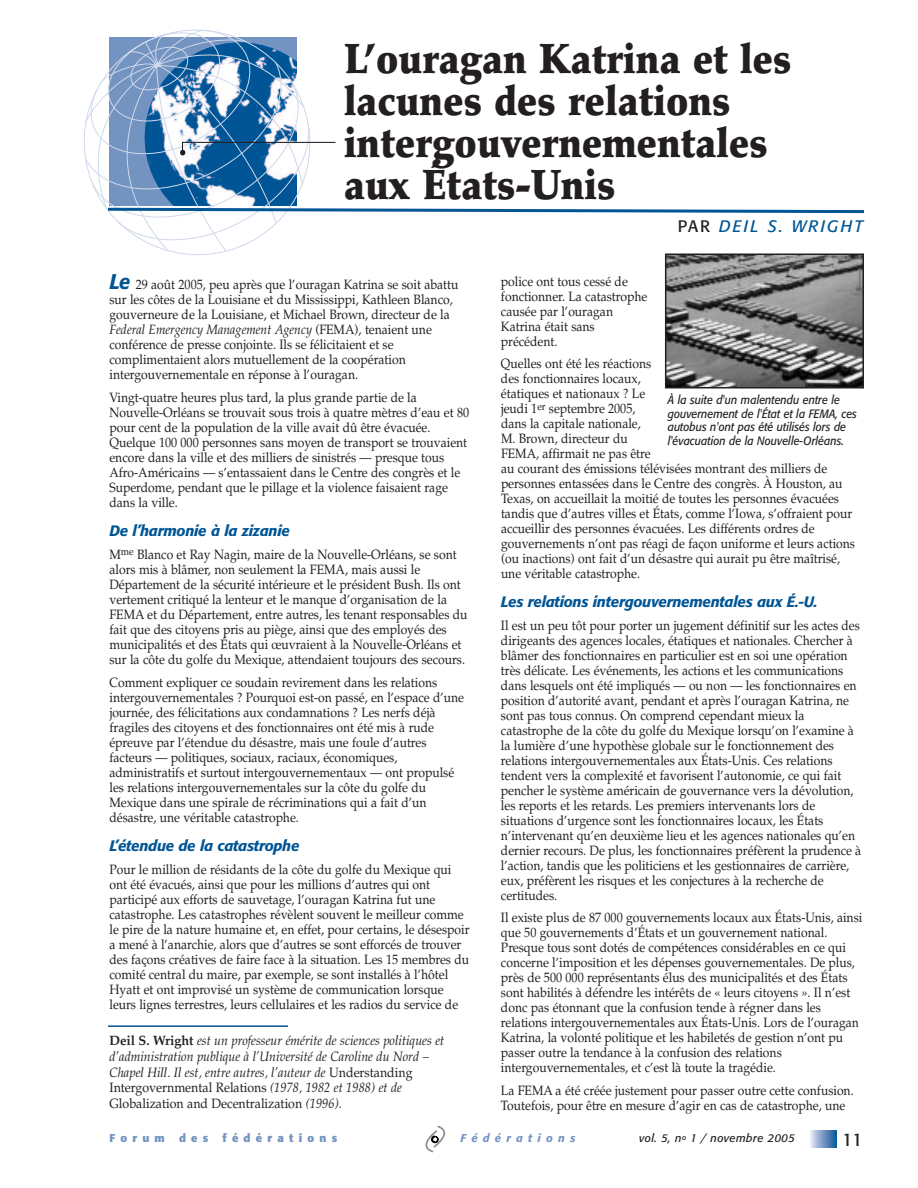
<style>
.page{position:relative;width:918px;height:1188px;background:#fff}
.page>*{position:absolute;margin:0;border:0;box-sizing:border-box;transform-origin:0 0}
.t1{font:900 42px/42px "Palatino";color:#231f20;scale:.9 1}
.t2{font:18px "Formata";color:#231f20}
.t3{font:italic 16.5px "Formata";letter-spacing:.125em;color:#005595}
.t4{font:italic 500 15px "Formata";letter-spacing:-.02em;color:#005595}
.t5{font:13.5px/15px "Palatino";color:#231f20;scale:.9 1}
.t6{font:italic 13.5px/15.8px "Palatino";color:#231f20;scale:.92 1}
.t7{font:italic 12px/13.5px "Formata";color:#231f20;scale:.9 1}
.t8{font:italic 11.25px "Formata";letter-spacing:.03em;color:#231f20}
.t9{font:700 11.25px "Formata";letter-spacing:.465em;color:#7393c1}
.t10{font:italic 500 11.25px "Formata";letter-spacing:.465em;color:#7393c1}
.s1{font-family:"Formata";font-weight:500;font-style:italic;font-size:21px;color:#005595}
.s2{font-style:italic}
.s3{font-weight:700;font-style:normal}
.s4{font-style:normal}
.s5{font-style:normal;color:#231f20}
</style>
<div class="page">
<svg style="left:810px;top:1130px;width:27px;height:17px"></svg>
<svg style="left:425px;top:1125px;width:21px;height:28px"></svg>
<hr style="left:108px;top:1025px;width:180px;height:2px;background:#005595">
<img style="left:668px;top:257px;width:193px;height:128px">
<div style="left:665px;top:254px;width:199px;height:134px;border:2px solid #231f20"></div>
<svg style="left:83px;top:29px;width:222px;height:223px"></svg>
<hr style="left:182px;top:142px;width:154px;height:1px;background:#231f20">
<svg style="left:180px;top:142px;width:5px;height:13px"></svg>
<svg style="left:105px;top:206px;width:759px;height:9px"></svg>
<h1 class="t1" style="left:344px;top:42px;width:499px">L’ouragan Katrina et les lacunes des relations intergouvernementales aux États-Unis</h1>
<p class="t5" style="left:110px;top:278px;width:389px"><span class="s1">Le</span> 29 août 2005, peu après que l’ouragan Katrina se soit abattu sur les côtes de la Louisiane et du Mississippi, Kathleen Blanco, gouverneure de la Louisiane, et Michael Brown, directeur de la <span class="s2">Federal Emergency Management Agency</span> (FEMA), tenaient une conférence de presse conjointe. Ils se félicitaient et se complimentaient alors mutuellement de la coopération intergouvernementale en réponse à l’ouragan.</p>
<p class="t5" style="left:110px;top:392px;width:401px">Vingt-quatre heures plus tard, la plus grande partie de la Nouvelle-Orléans se trouvait sous trois à quatre mètres d’eau et 80 pour cent de la population de la ville avait dû être évacuée.<br>Quelque 100 000 personnes sans moyen de transport se trouvaient encore dans la ville et des milliers de sinistrés — presque tous Afro-Américains — s’entassaient dans le Centre des congrès et le Superdome, pendant que le pillage et la violence faisaient rage dans la ville.</p>
<p class="t4" style="left:110px;top:524px;width:182px">De l’harmonie à la zizanie</p>
<p class="t5" style="left:109px;top:548px;width:399px">M<sup>me</sup> Blanco et Ray Nagin, maire de la Nouvelle-Orléans, se sont alors mis à blâmer, non seulement la FEMA, mais aussi le Département de la sécurité intérieure et le président Bush. Ils ont vertement critiqué la lenteur et le manque d’organisation de la FEMA et du Département, entre autres, les tenant responsables du fait que des citoyens pris au piège, ainsi que des employés des municipalités et des États qui œuvraient à la Nouvelle-Orléans et sur la côte du golfe du Mexique, attendaient toujours des secours.</p>
<p class="t5" style="left:109px;top:677px;width:396px">Comment expliquer ce soudain revirement dans les relations intergouvernementales ? Pourquoi est-on passé, en l’espace d’une journée, des félicitations aux condamnations ? Les nerfs déjà fragiles des citoyens et des fonctionnaires ont été mis à rude épreuve par l’étendue du désastre, mais une foule d’autres facteurs — politiques, sociaux, raciaux, économiques, administratifs et surtout intergouvernementaux — ont propulsé les relations intergouvernementales sur la côte du golfe du Mexique dans une spirale de récriminations qui a fait d’un désastre, une véritable catastrophe.</p>
<p class="t4" style="left:110px;top:839px;width:192px">L’étendue de la catastrophe</p>
<p class="t5" style="left:110px;top:863px;width:401px">Pour le million de résidants de la côte du golfe du Mexique qui ont été évacués, ainsi que pour les millions d’autres qui ont participé aux efforts de sauvetage, l’ouragan Katrina fut une catastrophe. Les catastrophes révèlent souvent le meilleur comme le pire de la nature humaine et, en effet, pour certains, le désespoir a mené à l’anarchie, alors que d’autres se sont efforcés de trouver des façons créatives de faire face à la situation. Les 15 membres du comité central du maire, par exemple, se sont installés à l’hôtel Hyatt et ont improvisé un système de communication lorsque leurs lignes terrestres, leurs cellulaires et les radios du service de</p>
<p class="t6" style="left:109px;top:1034px;width:365px"><span class="s3">Deil S. Wright</span> est un professeur émérite de sciences politiques et d’administration publique à l’Université de Caroline du Nord – Chapel Hill. Il est, entre autres, l’auteur de <span class="s4">Understanding Intergovernmental Relations</span> (1978, 1982 et 1988) et de <span class="s4">Globalization and Decentralization</span> (1996).</p>
<p class="t3" style="left:678px;top:219px;width:187px"><span class="s5">PAR</span> DEIL S. WRIGHT</p>
<p class="t5" style="left:501px;top:275px;width:164px">police ont tous cessé de fonctionner. La catastrophe causée par l’ouragan<br>Katrina était sans précédent.</p>
<p class="t5" style="left:501px;top:358px;width:395px">Quelles ont été les réactions<br>des fonctionnaires locaux,<br>étatiques et nationaux ? Le<br>jeudi 1<sup>er</sup> septembre 2005,<br>dans la capitale nationale,<br>M. Brown, directeur du<br>FEMA, affirmait ne pas être<br>au courant des émissions télévisées montrant des milliers de personnes entassées dans le Centre des congrès. À Houston, au Texas, on accueillait la moitié de toutes les personnes évacuées tandis que d’autres villes et États, comme l’Iowa, s’offraient pour accueillir des personnes évacuées. Les différents ordres de gouvernements n’ont pas réagi de façon uniforme et leurs actions (ou inactions) ont fait d’un désastre qui aurait pu être maîtrisé, une véritable catastrophe.</p>
<p class="t4" style="left:501px;top:595px;width:318px">Les relations intergouvernementales aux É.-U.</p>
<p class="t5" style="left:501px;top:619px;width:402px">Il est un peu tôt pour porter un jugement définitif sur les actes des dirigeants des agences locales, étatiques et nationales. Chercher à blâmer des fonctionnaires en particulier est en soi une opération très délicate. Les événements, les actions et les communications dans lesquels ont été impliqués — ou non — les fonctionnaires en position d’autorité avant, pendant et après l’ouragan Katrina, ne sont pas tous connus. On comprend cependant mieux la catastrophe de la côte du golfe du Mexique lorsqu’on l’examine à la lumière d’une hypothèse globale sur le fonctionnement des relations intergouvernementales aux États-Unis. Ces relations tendent vers la complexité et favorisent l’autonomie, ce qui fait pencher le système américain de gouvernance vers la dévolution, les reports et les retards. Les premiers intervenants lors de situations d’urgence sont les fonctionnaires locaux, les États n’intervenant qu’en deuxième lieu et les agences nationales qu’en dernier recours. De plus, les fonctionnaires préfèrent la prudence à l’action, tandis que les politiciens et les gestionnaires de carrière, eux, préfèrent les risques et les conjectures à la recherche de certitudes.</p>
<p class="t5" style="left:501px;top:912px;width:403px">Il existe plus de 87 000 gouvernements locaux aux États-Unis, ainsi que 50 gouvernements d’États et un gouvernement national.<br>Presque tous sont dotés de compétences considérables en ce qui concerne l’imposition et les dépenses gouvernementales. De plus, près de 500 000 représentants élus des municipalités et des États sont habilités à défendre les intérêts de « leurs citoyens ». Il n’est donc pas étonnant que la confusion tende à régner dans les relations intergouvernementales aux États-Unis. Lors de l’ouragan Katrina, la volonté politique et les habiletés de gestion n’ont pu passer outre la tendance à la confusion des relations intergouvernementales, et c’est là toute la tragédie.</p>
<p class="t5" style="left:501px;top:1084px;width:393px">La FEMA a été créée justement pour passer outre cette confusion.<br>Toutefois, pour être en mesure d’agir en cas de catastrophe, une</p>
<p class="t7" style="left:668px;top:394px;width:212px">À la suite d'un malentendu entre le gouvernement de l'État et la FEMA, ces autobus n'ont pas été utilisés lors de l'évacuation de la Nouvelle-Orléans.</p>
<p class="t9" style="left:110px;top:1133px;width:57px">Forum</p>
<p class="t9" style="left:179px;top:1133px;width:31px">des</p>
<p class="t9" style="left:223px;top:1133px;width:116px">fédérations</p>
<p class="t10" style="left:461px;top:1133px;width:116px">Fédérations</p>
<p class="t8" style="left:639px;top:1133px;width:157px">vol. 5, n<sup>o</sup> 1 / novembre 2005</p>
<h2 class="t2" style="left:842px;top:1132px;width:22px">11</h2>
</div>
